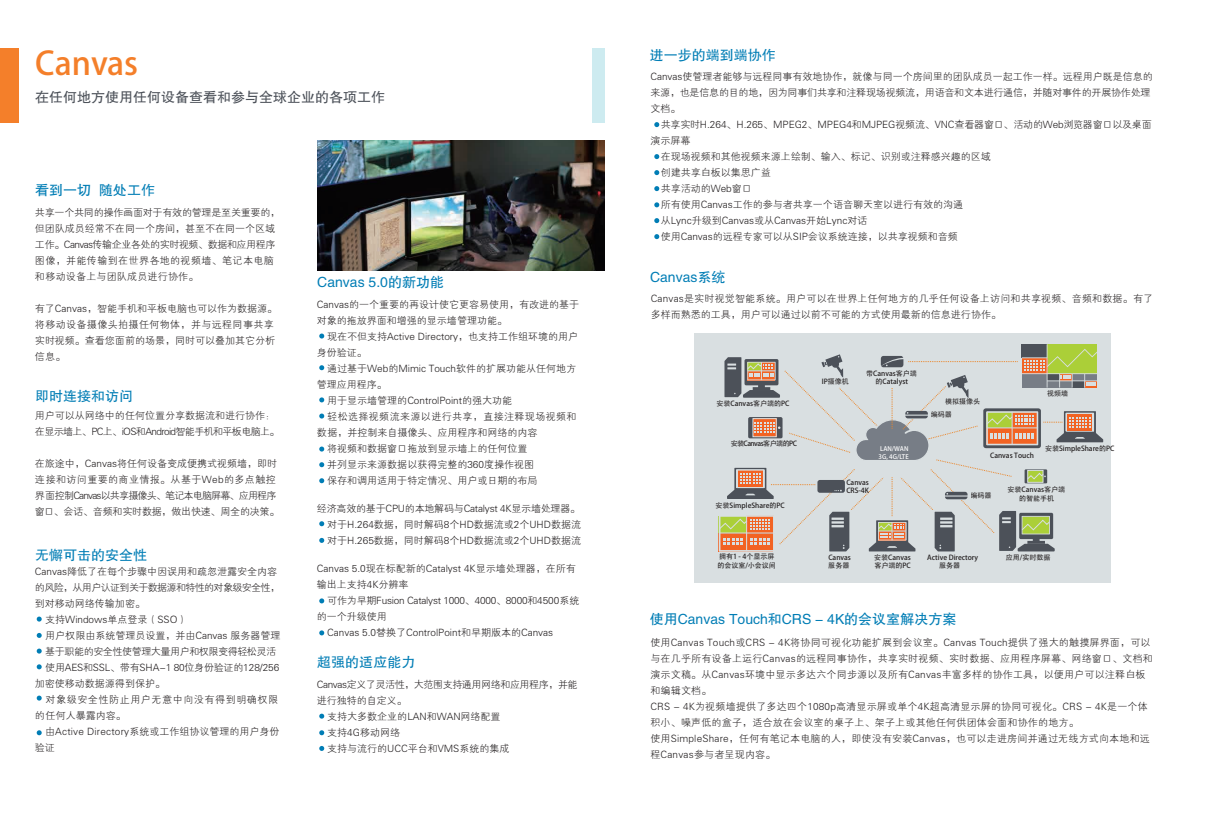
<style>
.page{position:relative;width:1208px;height:825px;background:#fff}
.page>*{position:absolute;margin:0;border:0;box-sizing:border-box;transform-origin:0 0}
.t1{font:32px "Good Pro Medium G Bpc EUC H";color:#f47f2a}
.t2{font:14px "FZHTJW GB1 0";color:#007db5}
.t3{font:14px "FZHTJW GB1 0";color:#4c5159}
.t4{font:10px/16px "FZXH1 JW GB1 0";color:#231f20}
.t5{font:10px/16px "FZXH1 JW GB1 0";letter-spacing:.02em;color:#231f20}
.t6{font:10px "FZXH1 JW GB1 0";letter-spacing:-.02em;color:#231f20}
.t7{font:10px/16px "FZXH1 JW GB1 0";letter-spacing:-.06em;color:#231f20}
.t8{font:10px "FZXH1 JW GB1 0";letter-spacing:-.04em;color:#231f20}
.t9{font:10px "FZXH1 JW GB1 0";letter-spacing:.04em;color:#231f20}
.t10{font:10px "FZXH1 JW GB1 0";letter-spacing:.06em;color:#231f20}
.t11{font:7px/8.4px "Helvetica Neue LT Pro Cn G Bpc EUC H";color:#231f20}
.t12{font:7px "Helvetica Neue LT Pro Cn G Bpc EUC H";letter-spacing:-.075em;color:#231f20}
.t13{font:6.3px/7.5px "Helvetica Neue LT Pro Cn G Bpc EUC H";color:#fff}
</style>
<div class="page">
<div style="left:0;top:48px;width:19px;height:75px;background:#f47f2a"></div>
<div style="left:592px;top:48px;width:12px;height:75px;background:#cdebf0"></div>
<img style="left:317px;top:140px;width:287px;height:131px">
<svg style="left:37px;top:617px;width:5px;height:5px"></svg>
<svg style="left:37px;top:633px;width:5px;height:5px"></svg>
<svg style="left:37px;top:649px;width:5px;height:5px"></svg>
<svg style="left:37px;top:664px;width:5px;height:5px"></svg>
<svg style="left:37px;top:696px;width:5px;height:5px"></svg>
<svg style="left:37px;top:730px;width:5px;height:5px"></svg>
<svg style="left:319px;top:334px;width:5px;height:5px"></svg>
<svg style="left:319px;top:365px;width:5px;height:5px"></svg>
<svg style="left:319px;top:397px;width:5px;height:5px"></svg>
<svg style="left:319px;top:414px;width:5px;height:5px"></svg>
<svg style="left:319px;top:447px;width:5px;height:5px"></svg>
<svg style="left:319px;top:462px;width:5px;height:5px"></svg>
<svg style="left:319px;top:478px;width:5px;height:5px"></svg>
<svg style="left:319px;top:521px;width:5px;height:5px"></svg>
<svg style="left:319px;top:538px;width:5px;height:5px"></svg>
<svg style="left:319px;top:598px;width:5px;height:5px"></svg>
<svg style="left:319px;top:630px;width:5px;height:5px"></svg>
<svg style="left:319px;top:714px;width:5px;height:5px"></svg>
<svg style="left:319px;top:730px;width:5px;height:5px"></svg>
<svg style="left:319px;top:746px;width:5px;height:5px"></svg>
<div style="left:693px;top:333px;width:417px;height:249px;background:#d9dfe1"></div>
<svg style="left:718px;top:344px;width:385px;height:208px"></svg>
<svg style="left:654px;top:122px;width:5px;height:5px"></svg>
<svg style="left:654px;top:154px;width:5px;height:5px"></svg>
<svg style="left:654px;top:170px;width:5px;height:5px"></svg>
<svg style="left:654px;top:186px;width:5px;height:5px"></svg>
<svg style="left:654px;top:202px;width:5px;height:5px"></svg>
<svg style="left:654px;top:218px;width:5px;height:5px"></svg>
<svg style="left:654px;top:234px;width:5px;height:5px"></svg>
<h1 class="t1" style="left:35px;top:44px;width:104px">Canvas</h1>
<h2 class="t3" style="left:35px;top:89px;width:351px">在任何地方使用任何设备查看和参与全球企业的各项工作</h2>
<h2 class="t2" style="left:35px;top:183px;width:121px">看到一切 随处工作</h2>
<p class="t4" style="left:35px;top:205px;width:247px">共享一个共同的操作画面对于有效的管理是至关重要的，但团队成员经常不在同一个房间，甚至不在同一个区域工作。Canvas传输企业各处的实时视频、数据和应用程序图像，并能传输到在世界各地的视频墙、笔记本电脑和移动设备上与团队成员进行协作。</p>
<p class="t4" style="left:35px;top:301px;width:244px">有了Canvas，智能手机和平板电脑也可以作为数据源。将移动设备摄像头拍摄任何物体，并与远程同事共享实时视频。查看您面前的场景，同时可以叠加其它分析信息。</p>
<h2 class="t2" style="left:35px;top:388px;width:99px">即时连接和访问</h2>
<p class="t7" style="left:35px;top:408px;width:246px">用户可以从网络中的任何位置分享数据流和进行协作：在显示墙上、PC上、iOS和Android智能手机和平板电脑上。</p>
<p class="t4" style="left:35px;top:456px;width:246px">在旅途中，Canvas将任何设备变成便携式视频墙，即时连接和访问重要的商业情报。从基于Web的多点触控界面控制Canvas以共享摄像头、笔记本电脑屏幕、应用程序窗口、会话、音频和实时数据，做出快速、周全的决策。</p>
<h2 class="t2" style="left:35px;top:547px;width:113px">无懈可击的安全性</h2>
<p class="t4" style="left:35px;top:564px;width:244px">Canvas降低了在每个步骤中因误用和疏忽泄露安全内容</p>
<p class="t7" style="left:35px;top:580px;width:247px">的风险，从用户认证到关于数据源和特性的对象级安全性，</p>
<p class="t4" style="left:35px;top:596px;width:111px">到对移动网络传输加密。</p>
<p class="t4" style="left:45px;top:612px;width:144px">支持Windows单点登录（SSO）</p>
<p class="t4" style="left:45px;top:628px;width:236px">用户权限由系统管理员设置，并由Canvas 服务器管理</p>
<p class="t8" style="left:45px;top:646px;width:232px">基于职能的安全性使管理大量用户和权限变得轻松灵活</p>
<p class="t6" style="left:45px;top:662px;width:235px">使用AES和SSL、带有SHA-1 80位身份验证的128/256</p>
<p class="t4" style="left:35px;top:676px;width:131px">加密使移动数据源得到保护。</p>
<p class="t10" style="left:46px;top:694px;width:234px">对象级安全性防止用户无意中向没有得到明确权限</p>
<p class="t4" style="left:35px;top:708px;width:92px">的任何人暴露内容。</p>
<p class="t4" style="left:45px;top:724px;width:236px">由Active Directory系统或工作组协议管理的用户身份</p>
<p class="t4" style="left:35px;top:740px;width:21px">验证</p>
<h2 class="t2" style="left:317px;top:274px;width:128px">Canvas 5.0的新功能</h2>
<p class="t4" style="left:317px;top:297px;width:264px">Canvas的一个重要的再设计使它更容易使用，有改进的基于对象的拖放界面和增强的显示墙管理功能。</p>
<p class="t4" style="left:317px;top:329px;width:263px;text-indent:10px">现在不但支持Active Directory，也支持工作组环境的用户身份验证。</p>
<p class="t4" style="left:327px;top:361px;width:250px">通过基于Web的Mimic Touch软件的扩展功能从任何地方</p>
<p class="t4" style="left:317px;top:377px;width:71px">管理应用程序。</p>
<p class="t4" style="left:327px;top:393px;width:186px">用于显示墙管理的ControlPoint的强大功能</p>
<p class="t9" style="left:327px;top:411px;width:251px">轻松选择视频流来源以进行共享，直接注释现场视频和</p>
<p class="t4" style="left:317px;top:425px;width:222px">数据，并控制来自摄像头、应用程序和网络的内容</p>
<p class="t4" style="left:327px;top:441px;width:202px">将视频和数据窗口拖放到显示墙上的任何位置</p>
<p class="t4" style="left:327px;top:457px;width:208px">并列显示来源数据以获得完整的360度操作视图</p>
<p class="t4" style="left:327px;top:473px;width:212px">保存和调用适用于特定情况、用户或日期的布局</p>
<p class="t4" style="left:327px;top:501px;width:255px;text-align:justify;text-indent:-10px">经济高效的基于CPU的本地解码与Catalyst 4K显示墙处理器。对于H.264数据，同时解码8个HD数据流或2个UHD数据流对于H.265数据，同时解码8个HD数据流或2个UHD数据流</p>
<p class="t4" style="left:317px;top:561px;width:260px">Canvas 5.0现在标配新的Catalyst 4K显示墙处理器，在所有输出上支持4K分辨率</p>
<p class="t6" style="left:327px;top:595px;width:253px">可作为早期Fusion Catalyst 1000、4000、8000和4500系统</p>
<p class="t4" style="left:317px;top:609px;width:71px">的一个升级使用</p>
<p class="t4" style="left:327px;top:625px;width:227px">Canvas 5.0替换了ControlPoint和早期版本的Canvas</p>
<h2 class="t2" style="left:317px;top:654px;width:99px">超强的适应能力</h2>
<p class="t8" style="left:317px;top:679px;width:262px">Canvas定义了灵活性，大范围支持通用网络和应用程序，并能</p>
<p class="t4" style="left:317px;top:693px;width:91px">进行独特的自定义。</p>
<p class="t4" style="left:327px;top:709px;width:175px">支持大多数企业的LAN和WAN网络配置</p>
<p class="t4" style="left:327px;top:725px;width:74px">支持4G移动网络</p>
<p class="t4" style="left:327px;top:741px;width:184px">支持与流行的UCC平台和VMS系统的集成</p>
<h2 class="t2" style="left:650px;top:47px;width:127px">进一步的端到端协作</h2>
<p class="t4" style="left:650px;top:69px;width:504px">Canvas使管理者能够与远程同事有效地协作，就像与同一个房间里的团队成员一起工作一样。远程用户既是信息的来源，也是信息的目的地，因为同事们共享和注释现场视频流，用语音和文本进行通信，并随对事件的开展协作处理文档。</p>
<p class="t6" style="left:661px;top:119px;width:492px">共享实时H.264、H.265、MPEG2、MPEG4和MJPEG视频流、VNC查看器窗口、活动的Web浏览器窗口以及桌面</p>
<p class="t4" style="left:650px;top:133px;width:41px">演示屏幕</p>
<p class="t4" style="left:661px;top:149px;width:331px">在现场视频和其他视频来源上绘制、输入、标记、识别或注释感兴趣的区域</p>
<p class="t4" style="left:661px;top:165px;width:111px">创建共享白板以集思广益</p>
<p class="t4" style="left:661px;top:181px;width:93px">共享活动的Web窗口</p>
<p class="t4" style="left:661px;top:197px;width:304px">所有使用Canvas工作的参与者共享一个语音聊天室以进行有效的沟通</p>
<p class="t4" style="left:661px;top:213px;width:208px">从Lync升级到Canvas或从Canvas开始Lync对话</p>
<p class="t4" style="left:661px;top:229px;width:299px">使用Canvas的远程专家可以从SIP会议系统连接，以共享视频和音频</p>
<h2 class="t2" style="left:650px;top:270px;width:77px">Canvas系统</h2>
<p class="t5" style="left:650px;top:291px;width:504px">Canvas是实时视觉智能系统。用户可以在世界上任何地方的几乎任何设备上访问和共享视频、音频和数据。有了多样而熟悉的工具，用户可以通过以前不可能的方式使用最新的信息进行协作。</p>
<p class="t11" style="left:716px;top:399px;width:75px">安装Canvas客户端的PC</p>
<p class="t12" style="left:730px;top:439px;width:68px">安装Canvas客户端的PC</p>
<p class="t11" style="left:715px;top:501px;width:71px">安装SimpleShare的PC</p>
<p class="t11" style="left:822px;top:377px;width:29px">IP摄像机</p>
<p class="t11" style="left:866px;top:369px;width:52px;text-align:center">带Canvas客户端的Catalyst</p>
<p class="t13" style="left:878px;top:445px;width:32px">LAN/WAN<br>3G, 4G/LTE</p>
<p class="t11" style="left:846px;top:478px;width:24px">Canvas<br>CRS-4K</p>
<p class="t11" style="left:945px;top:397px;width:36px">模拟摄像头</p>
<p class="t11" style="left:930px;top:410px;width:22px">编码器</p>
<p class="t11" style="left:990px;top:452px;width:45px">Canvas Touch</p>
<p class="t11" style="left:1047px;top:389px;width:22px">视频墙</p>
<p class="t11" style="left:1045px;top:444px;width:71px">安装SimpleShare的PC</p>
<p class="t11" style="left:970px;top:491px;width:22px">编码器</p>
<p class="t11" style="left:1007px;top:486px;width:59px;text-align:center">安装Canvas客户端的智能手机</p>
<p class="t11" style="left:719px;top:553px;width:57px">拥有1 - 4个显示屏</p>
<p class="t11" style="left:1006px;top:554px;width:46px">应用/实时数据</p>
<p class="t11" style="left:717px;top:561px;width:60px">的会议室/小会议间</p>
<p class="t11" style="left:828px;top:553px;width:24px">Canvas服务器</p>
<p class="t11" style="left:874px;top:553px;width:38px">安装Canvas客户端的PC</p>
<p class="t11" style="left:939px;top:553px;width:40px;text-indent:-12px">Active Directory服务器</p>
<h2 class="t2" style="left:650px;top:612px;width:308px">使用Canvas Touch和CRS - 4K的会议室解决方案</h2>
<p class="t5" style="left:650px;top:635px;width:504px">使用Canvas Touch或CRS - 4K将协同可视化功能扩展到会议室。Canvas Touch提供了强大的触摸屏界面，可以与在几乎所有设备上运行Canvas的远程同事协作，共享实时视频、实时数据、应用程序屏幕、网络窗口、文档和演示文稿。从Canvas环境中显示多达六个同步源以及所有Canvas丰富多样的协作工具，以便用户可以注释白板和编辑文档。<br>CRS - 4K为视频墙提供了多达四个1080p高清显示屏或单个4K超高清显示屏的协同可视化。CRS - 4K是一个体积小、噪声低的盒子，适合放在会议室的桌子上、架子上或其他任何供团体会面和协作的地方。<br>使用SimpleShare，任何有笔记本电脑的人，即使没有安装Canvas，也可以走进房间并通过无线方式向本地和远程Canvas参与者呈现内容。</p>
</div>
